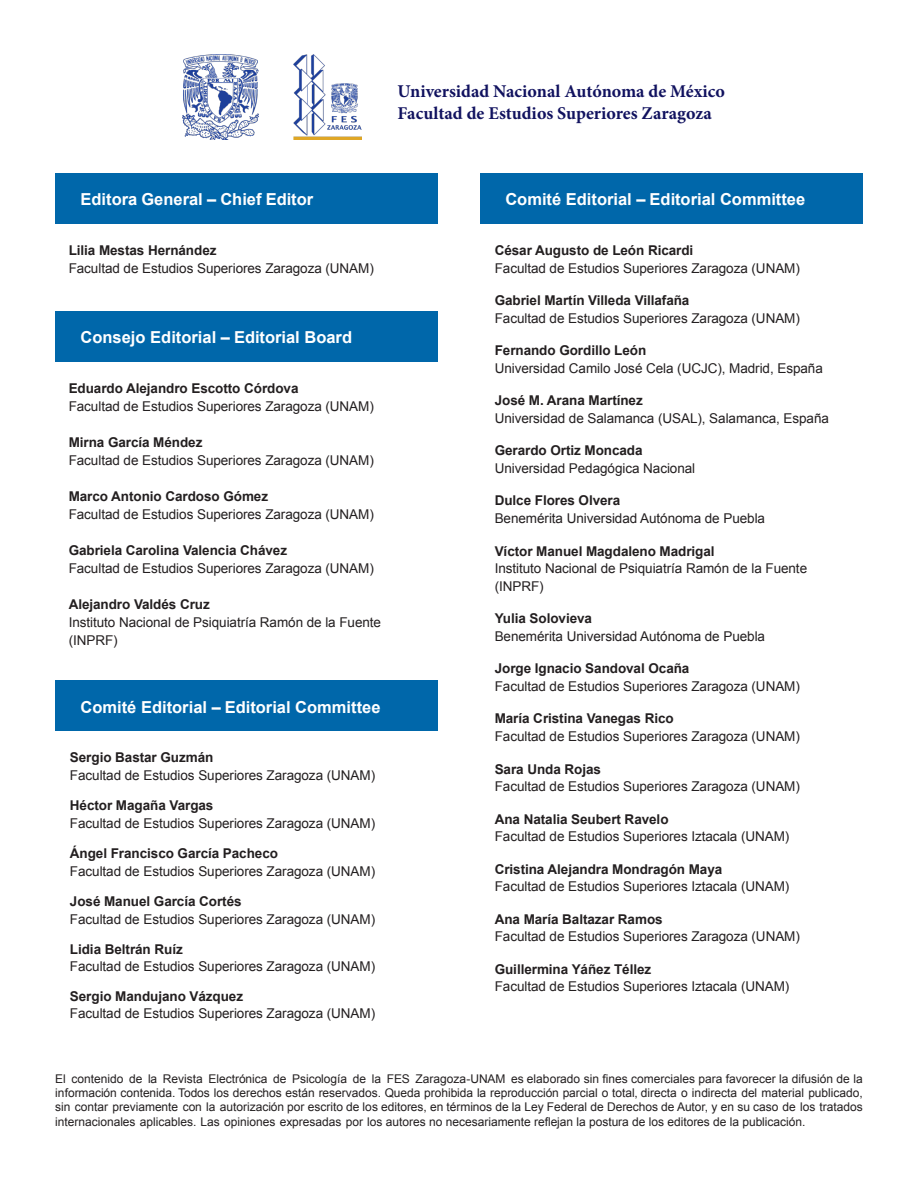
<style>
.page{position:relative;width:918px;height:1188px;background:#fff}
.page>*{position:absolute;margin:0;border:0;box-sizing:border-box;transform-origin:0 0}
.t1{font:700 18px "Minion Pro";color:#11125f}
.t2{font:700 16.5px "Arial";color:#fff}
.t3{font:13.5px/18px "Arial";letter-spacing:-.005em;color:#231f20}
.t4{font:700 13.5px "Arial";letter-spacing:-.005em;color:#231f20}
.Body_Text{font:12px/14.4px "Arial";color:#231f20;text-align:justify}
</style>
<div class="page">
<div style="left:55px;top:173px;width:383px;height:51px;background:#0067aa"></div>
<div style="left:55px;top:311px;width:383px;height:50px;background:#0067aa"></div>
<img style="left:294px;top:54px;width:68px;height:85px">
<img style="left:182px;top:54px;width:76px;height:85px">
<div style="left:480px;top:173px;width:383px;height:51px;background:#0067aa"></div>
<div style="left:55px;top:680px;width:383px;height:51px;background:#0067aa"></div>
<p class="t1" style="left:398px;top:79px;width:329px">Universidad Nacional Autónoma de México</p>
<p class="t1" style="left:398px;top:100px;width:316px">Facultad de Estudios Superiores Zaragoza</p>
<p class="t2" style="left:81px;top:189px;width:234px">Editora General – Chief Editor</p>
<p class="t4" style="left:69px;top:241px;width:149px">Lilia Mestas Hernández</p>
<p class="t3" style="left:69px;top:259px;width:307px">Facultad de Estudios Superiores Zaragoza (UNAM)</p>
<p class="t2" style="left:81px;top:326px;width:273px">Consejo Editorial – Editorial Board</p>
<p class="t4" style="left:69px;top:379px;width:231px">Eduardo Alejandro Escotto Córdova</p>
<p class="t3" style="left:69px;top:397px;width:307px">Facultad de Estudios Superiores Zaragoza (UNAM)</p>
<p class="t4" style="left:69px;top:433px;width:135px">Mirna García Méndez</p>
<p class="t3" style="left:69px;top:451px;width:307px">Facultad de Estudios Superiores Zaragoza (UNAM)</p>
<p class="t4" style="left:69px;top:487px;width:201px">Marco Antonio Cardoso Gómez</p>
<p class="t3" style="left:69px;top:505px;width:307px">Facultad de Estudios Superiores Zaragoza (UNAM)</p>
<p class="t4" style="left:69px;top:541px;width:220px">Gabriela Carolina Valencia Chávez</p>
<p class="t3" style="left:69px;top:559px;width:307px">Facultad de Estudios Superiores Zaragoza (UNAM)</p>
<p class="t4" style="left:69px;top:595px;width:143px">Alejandro Valdés Cruz</p>
<p class="t3" style="left:69px;top:613px;width:314px">Instituto Nacional de Psiquiatría Ramón de la Fuente (INPRF)</p>
<p class="t2" style="left:81px;top:696px;width:301px">Comité Editorial – Editorial Committee</p>
<p class="t4" style="left:70px;top:749px;width:145px">Sergio Bastar Guzmán</p>
<p class="t3" style="left:70px;top:767px;width:307px">Facultad de Estudios Superiores Zaragoza (UNAM)</p>
<p class="t4" style="left:70px;top:797px;width:145px">Héctor Magaña Vargas</p>
<p class="t3" style="left:70px;top:815px;width:307px">Facultad de Estudios Superiores Zaragoza (UNAM)</p>
<p class="t4" style="left:70px;top:845px;width:210px">Ángel Francisco García Pacheco</p>
<p class="t3" style="left:70px;top:863px;width:307px">Facultad de Estudios Superiores Zaragoza (UNAM)</p>
<p class="t4" style="left:70px;top:893px;width:173px">José Manuel García Cortés</p>
<p class="t3" style="left:70px;top:911px;width:307px">Facultad de Estudios Superiores Zaragoza (UNAM)</p>
<p class="t4" style="left:70px;top:940px;width:114px">Lidia Beltrán Ruíz</p>
<p class="t3" style="left:70px;top:958px;width:307px">Facultad de Estudios Superiores Zaragoza (UNAM)</p>
<p class="t4" style="left:70px;top:987px;width:175px">Sergio Mandujano Vázquez</p>
<p class="t3" style="left:70px;top:1005px;width:307px">Facultad de Estudios Superiores Zaragoza (UNAM)</p>
<p class="t2" style="left:505px;top:189px;width:301px">Comité Editorial – Editorial Committee</p>
<p class="t4" style="left:495px;top:241px;width:200px">César Augusto de León Ricardi</p>
<p class="t3" style="left:495px;top:259px;width:307px">Facultad de Estudios Superiores Zaragoza (UNAM)</p>
<p class="t4" style="left:495px;top:291px;width:196px">Gabriel Martín Villeda Villafaña</p>
<p class="t3" style="left:495px;top:309px;width:307px">Facultad de Estudios Superiores Zaragoza (UNAM)</p>
<p class="t4" style="left:495px;top:342px;width:153px">Fernando Gordillo León</p>
<p class="t3" style="left:495px;top:359px;width:330px">Universidad Camilo José Cela (UCJC), Madrid, España</p>
<p class="t4" style="left:495px;top:392px;width:150px">José M. Arana Martínez</p>
<p class="t3" style="left:495px;top:409px;width:336px">Universidad de Salamanca (USAL), Salamanca, España</p>
<p class="t4" style="left:495px;top:442px;width:149px">Gerardo Ortiz Moncada</p>
<p class="t3" style="left:495px;top:459px;width:202px">Universidad Pedagógica Nacional</p>
<p class="t4" style="left:495px;top:492px;width:127px">Dulce Flores Olvera</p>
<p class="t3" style="left:495px;top:509px;width:272px">Benemérita Universidad Autónoma de Puebla</p>
<p class="t4" style="left:495px;top:542px;width:221px">Víctor Manuel Magdaleno Madrigal</p>
<p class="t3" style="left:495px;top:560px;width:314px;line-height:17.5px">Instituto Nacional de Psiquiatría Ramón de la Fuente (INPRF)</p>
<p class="t4" style="left:495px;top:610px;width:99px">Yulia Solovieva</p>
<p class="t3" style="left:495px;top:627px;width:272px">Benemérita Universidad Autónoma de Puebla</p>
<p class="t4" style="left:495px;top:660px;width:196px">Jorge Ignacio Sandoval Ocaña</p>
<p class="t3" style="left:495px;top:677px;width:307px">Facultad de Estudios Superiores Zaragoza (UNAM)</p>
<p class="t4" style="left:495px;top:710px;width:181px">María Cristina Vanegas Rico</p>
<p class="t3" style="left:495px;top:727px;width:307px">Facultad de Estudios Superiores Zaragoza (UNAM)</p>
<p class="t4" style="left:495px;top:760px;width:108px">Sara Unda Rojas</p>
<p class="t3" style="left:495px;top:777px;width:307px">Facultad de Estudios Superiores Zaragoza (UNAM)</p>
<p class="t4" style="left:495px;top:810px;width:175px">Ana Natalia Seubert Ravelo</p>
<p class="t3" style="left:495px;top:828px;width:296px">Facultad de Estudios Superiores Iztacala (UNAM)</p>
<p class="t4" style="left:495px;top:860px;width:229px">Cristina Alejandra Mondragón Maya</p>
<p class="t3" style="left:495px;top:878px;width:296px">Facultad de Estudios Superiores Iztacala (UNAM)</p>
<p class="t4" style="left:495px;top:910px;width:169px">Ana María Baltazar Ramos</p>
<p class="t3" style="left:495px;top:928px;width:307px">Facultad de Estudios Superiores Zaragoza (UNAM)</p>
<p class="t4" style="left:495px;top:960px;width:158px">Guillermina Yáñez Téllez</p>
<p class="t3" style="left:495px;top:978px;width:296px">Facultad de Estudios Superiores Iztacala (UNAM)</p>
<p class="Body_Text" style="left:55px;top:1071px;width:809px">El contenido de la Revista Electrónica de Psicología de la FES Zaragoza-UNAM es elaborado sin fines comerciales para favorecer la difusión de la información contenida. Todos los derechos están reservados. Queda prohibida la reproducción parcial o total, directa o indirecta del material publicado, sin contar previamente con la autorización por escrito de los editores, en términos de la Ley Federal de Derechos de Autor, y en su caso de los tratados internacionales aplicables. Las opiniones expresadas por los autores no necesariamente reflejan la postura de los editores de la publicación.</p>
</div>
